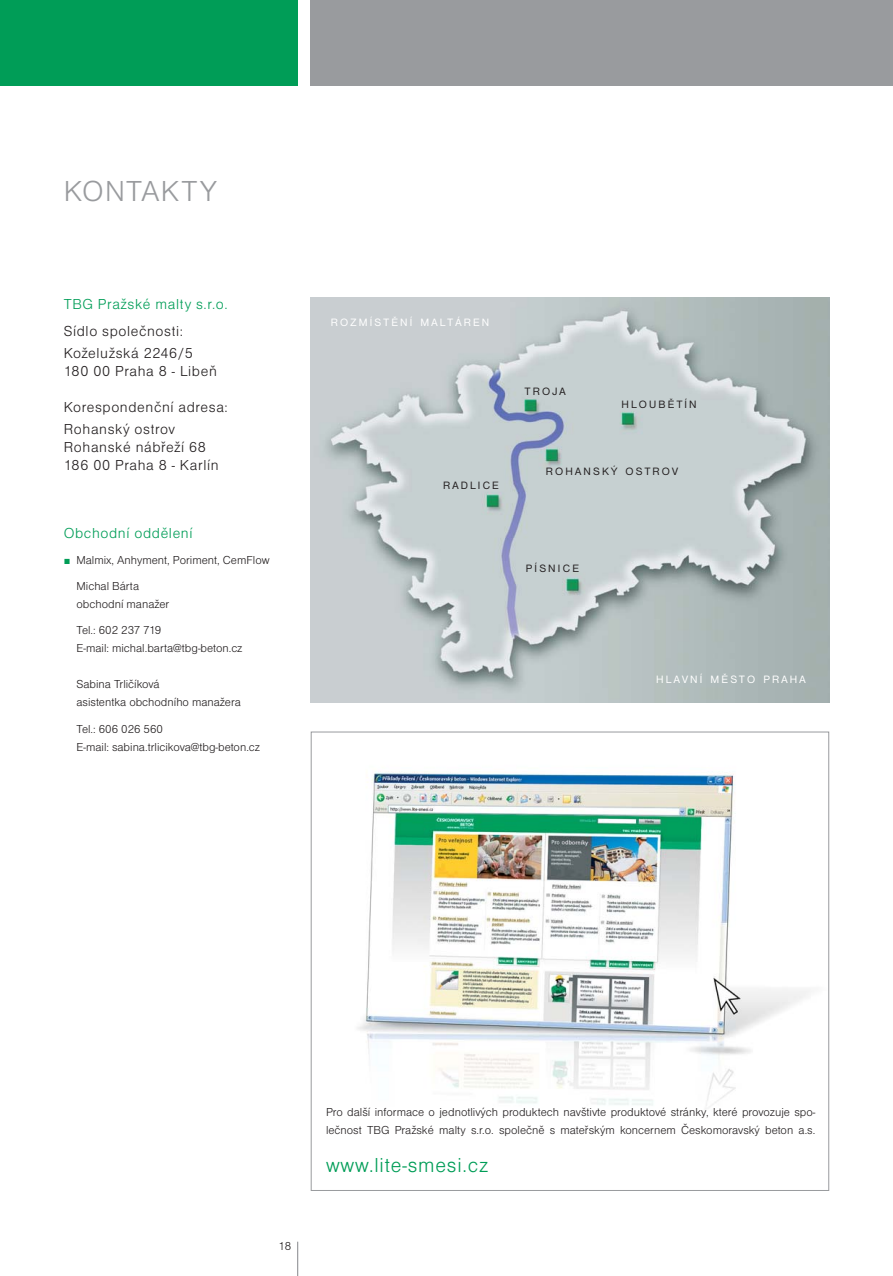
<style>
.page{position:relative;width:893px;height:1276px;background:#fff}
.page>*{position:absolute;margin:0;border:0;box-sizing:border-box;transform-origin:0 0}
.t1{font:30px "Nimbus San DCE Ligh";letter-spacing:.04em;color:#999b9e}
.t2{font:21px "Nimbus San DCE Ligh";letter-spacing:.04em;color:#009d57}
.t3{font:15px/22.2px "Nimbus San DCE Ligh";letter-spacing:.04em;color:#231f20}
.t4{font:15px "Nimbus San DCE Ligh";letter-spacing:.04em;color:#009d57}
.t5{font:12px/18px "Nimbus San DCE Ligh";color:#231f20}
.t6{font:11.1px "Nimbus San DCE";letter-spacing:.2em;color:#231f20}
.t7{font:11.1px "Nimbus San DCE";letter-spacing:.2em;color:#fff}
.s1{font-family:"European Pi Three";color:#009d57}
</style>
<div class="page">
<div style="left:0;top:0;width:298px;height:85px;background:#009d57"></div>
<div style="left:310px;top:0;width:583px;height:85px;background:#999b9e"></div>
<hr style="left:297px;top:1241px;width:1px;height:35px;background:#999b9e">
<img style="left:311px;top:298px;width:518px;height:404px">
<img style="left:310px;top:733px;width:520px;height:418px">
<h1 class="t1" style="left:64px;top:180px;width:155px">KONTAKTY</h1>
<p class="t4" style="left:64px;top:298px;width:165px">TBG Pražské malty s.r.o.</p>
<p class="t3" style="left:64px;top:321px;width:131px">Sídlo společnosti:<br>Koželužská 2246/5</p>
<p class="t3" style="left:64px;top:361px;width:155px">180 00 Praha 8 - Libeň</p>
<p class="t3" style="left:64px;top:397px;width:166px">Korespondenční adresa:<br>Rohanský ostrov</p>
<p class="t3" style="left:64px;top:439px;width:156px;line-height:18px">Rohanské nábřeží 68<br>186 00 Praha 8 - Karlín</p>
<p class="t4" style="left:64px;top:526px;width:130px">Obchodní oddělení</p>
<p class="t5" style="left:77px;top:548px;width:195px;line-height:25.5px;text-indent:-13px"><span class="s1">-</span> Malmix, Anhyment, Poriment, CemFlow<br>Michal Bárta</p>
<p class="t5" style="left:77px;top:595px;width:94px">obchodní manažer</p>
<p class="t5" style="left:77px;top:622px;width:167px">Tel.: 602 237 719<br>E-mail: michal.barta@tbg-beton.cz</p>
<p class="t5" style="left:77px;top:676px;width:166px">Sabina Trličíková<br>asistentka obchodního manažera</p>
<p class="t5" style="left:77px;top:720px;width:185px">Tel.: 606 026 560<br>E-mail: sabina.trlicikova@tbg-beton.cz</p>
<p class="t7" style="left:331px;top:318px;width:160px">ROZMÍSTĚNÍ MALTÁREN</p>
<p class="t6" style="left:443px;top:481px;width:57px">RADLICE</p>
<p class="t6" style="left:525px;top:387px;width:42px">TROJA</p>
<p class="t6" style="left:621px;top:400px;width:77px">HLOUBĚTÍN</p>
<p class="t6" style="left:546px;top:467px;width:134px">ROHANSKÝ OSTROV</p>
<p class="t6" style="left:526px;top:564px;width:55px">PÍSNICE</p>
<p class="t7" style="left:656px;top:675px;width:151px">HLAVNÍ MĚSTO PRAHA</p>
<p class="t5" style="left:278px;top:1238px;width:14px">18</p>
<p class="t5" style="left:326px;top:1104px;width:491px">Pro další informace o jednotlivých produktech navštivte produktové stránky, které provozuje spo&shy;lečnost TBG Pražské malty s.r.o. společně s mateřským koncernem Českomoravský beton a.s.</p>
<h2 class="t2" style="left:326px;top:1156px;width:164px">www.lite-smesi.cz</h2>
</div>
